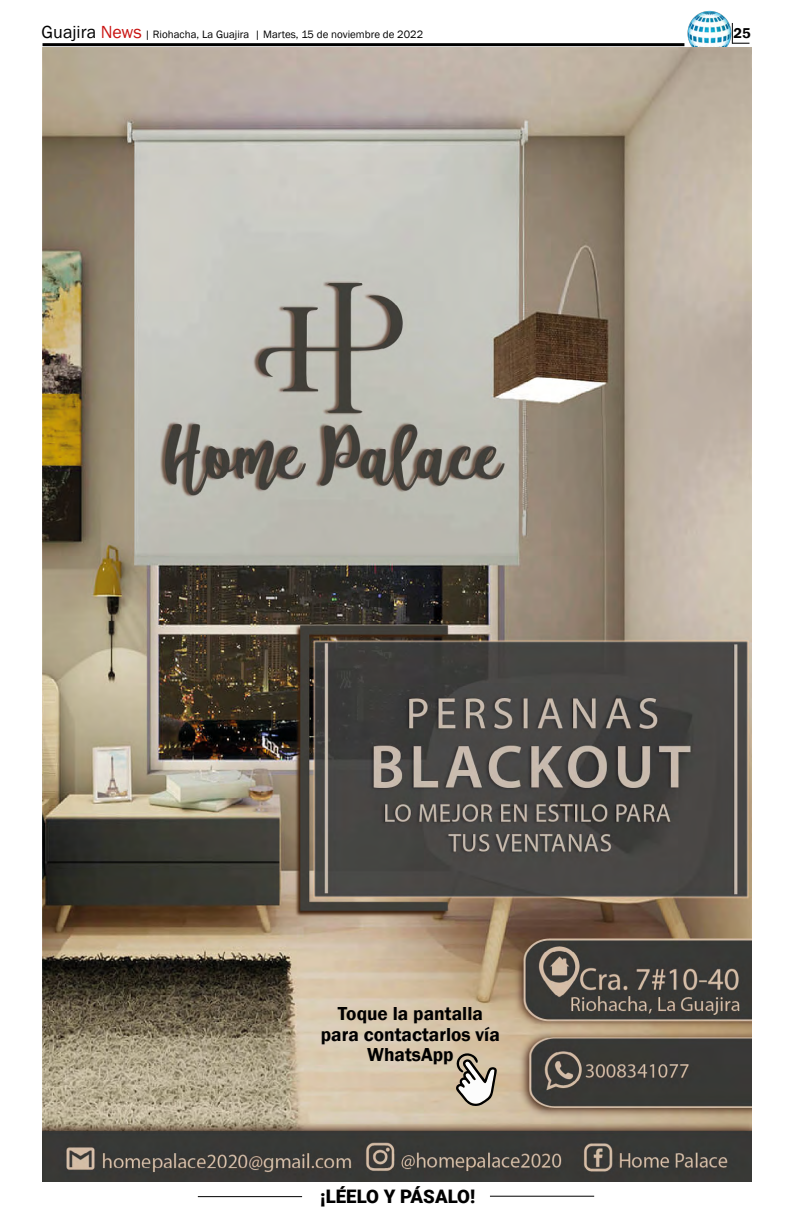
<style>
.page{position:relative;width:792px;height:1224px;background:#fff}
.page>*{position:absolute;margin:0;border:0;box-sizing:border-box;transform-origin:0 0}
.t1{font:600 19.3px/20.8px "Franklin Gothic";color:#000;text-align:center}
.t2{font:900 18.7px "Roboto";color:#000}
.t3{font:600 14.7px "Franklin Gothic";color:#000}
.t4{font:11px "Franklin Gothic";color:#000}
.s1{font-size:18px}
.s2{font-size:18px;color:#c91311}
</style>
<div class="page">
<hr style="left:198px;top:1196px;width:104px;height:1px;background:#000">
<hr style="left:490px;top:1196px;width:104px;height:1px;background:#000">
<hr style="left:43px;top:43px;width:641px;height:3px;background:#000">
<img style="left:687px;top:10px;width:45px;height:37px">
<svg style="left:732px;top:23px;width:17px;height:21px"></svg>
<img style="left:43px;top:47px;width:708px;height:1134px">
<svg style="left:454px;top:1051px;width:43px;height:56px"></svg>
<p class="t4" style="left:42px;top:28px;width:383px"><span class="s1">Guajira</span> <span class="s2">News</span> | Riohacha, La Guajira | Martes, 15 de noviembre de 2022</p>
<h3 class="t3" style="left:733px;top:24px;width:19px">25</h3>
<h1 class="t1" style="left:321px;top:1003px;width:181px">Toque la pantalla para contactarlos vía<br>WhatsApp</h1>
<h2 class="t2" style="left:320px;top:1184px;width:157px">¡LÉELO Y PÁSALO!</h2>
</div>
